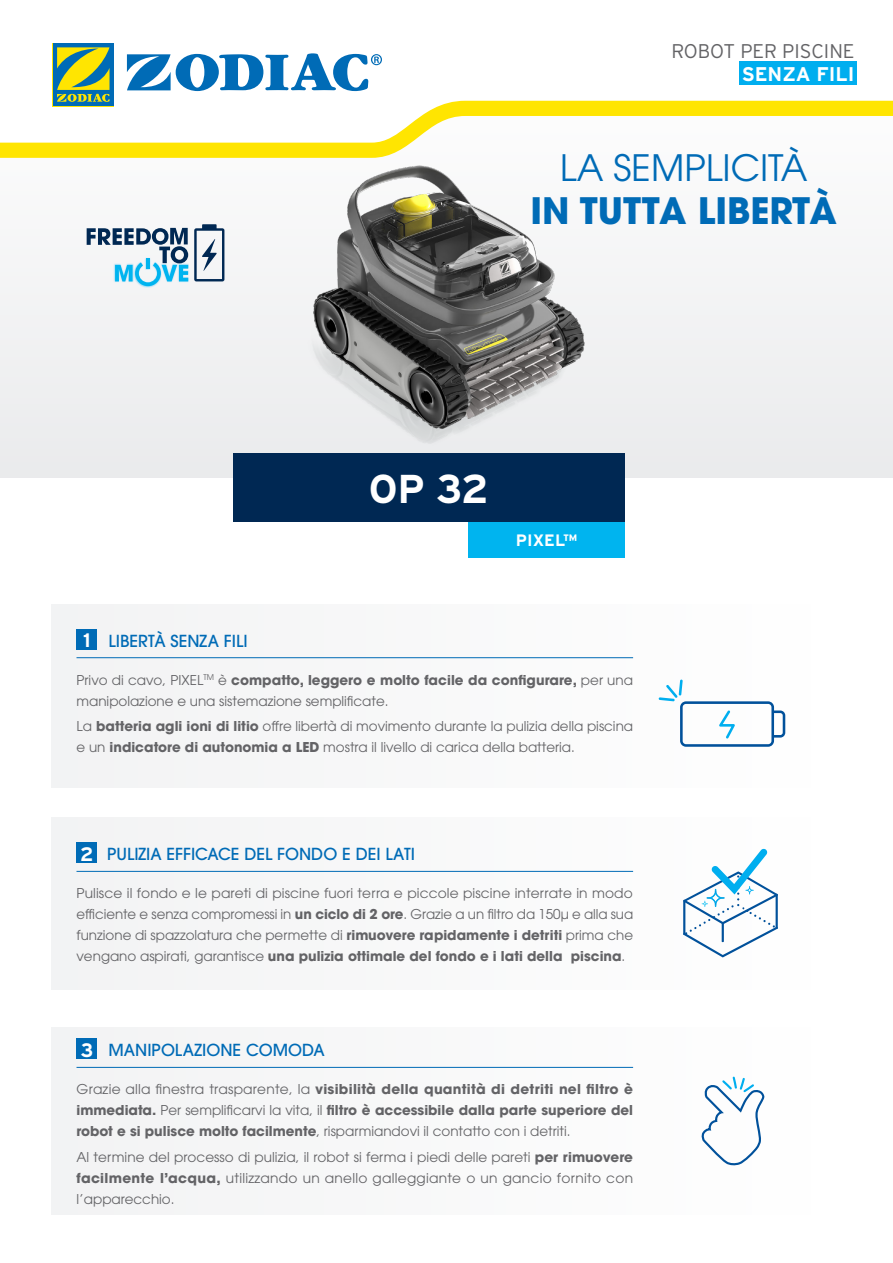
<style>
.page{position:relative;width:893px;height:1263px;background:#fff}
.page>*{position:absolute;margin:0;border:0;box-sizing:border-box;transform-origin:0 0}
.t1{font:700 40.2px "Interstate";color:#fff}
.t2{font:700 36.15px/43.5px "ITC Avant Garde Pro";color:#006bb6;text-align:center}
.t3{font:300 19.8px/23.1px "Interstate";color:#636366;text-align:right}
.t4{font:700 19.5px "Interstate";color:#fff}
.t5{font:500 16.5px "ITC Avant Garde Pro";color:#006bb6}
.t6{font:700 16.5px "Interstate";color:#fff}
.t7{font:13.5px/21px "ITC Avant Garde Pro";color:#636366}
.t8{font:700 13.5px/21px "ITC Avant Garde Pro";color:#636366;text-align:justify}
.s1{font-weight:700;color:#fff}
.s2{font-weight:400}
.s3{font-weight:700}
</style>
<div class="page">
<div style="left:0;top:78px;width:893px;height:400px;background:#f1f2f3"></div>
<svg style="left:194px;top:224px;width:30px;height:57px"></svg>
<div style="left:133px;top:261px;width:29px;height:26px;background:#86d6f7;opacity:.89"></div>
<div style="left:177px;top:263px;width:12px;height:20px;background:#86d6f7;opacity:.89"></div>
<svg style="left:87px;top:228px;width:101px;height:58px"></svg>
<div style="left:0;top:54px;width:893px;height:47px;background:#fff"></div>
<svg style="left:0;top:101px;width:893px;height:57px;fill:#fffcfc"></svg>
<svg style="left:127px;top:53px;width:255px;height:38px"></svg>
<svg style="left:52px;top:43px;width:62px;height:63px"></svg>
<div style="left:53px;top:43px;width:60px;height:63px;background:#006bb6"></div>
<svg style="left:57px;top:47px;width:53px;height:55px"></svg>
<div style="left:468px;top:522px;width:157px;height:36px;background:#00b4ef"></div>
<div style="left:233px;top:453px;width:392px;height:69px;background:#002853"></div>
<div style="left:51px;top:1027px;width:763px;height:188px;background:#f8f8f9"></div>
<div style="left:51px;top:817px;width:763px;height:172px;background:#f8f8f9"></div>
<div style="left:51px;top:604px;width:763px;height:184px;background:#f8f8f9"></div>
<svg style="left:659px;top:679px;width:126px;height:68px"></svg>
<svg style="left:683px;top:848px;width:95px;height:109px"></svg>
<svg style="left:701px;top:1076px;width:63px;height:90px"></svg>
<img style="left:265px;top:150px;width:374px;height:289px">
<hr style="left:77px;top:657px;width:556px;height:1px;background:#006bb6">
<div style="left:77px;top:629px;width:20px;height:20px;background:#006bb6"></div>
<hr style="left:77px;top:1067px;width:556px;height:1px;background:#006bb6">
<div style="left:77px;top:1038px;width:20px;height:21px;background:#006bb6"></div>
<hr style="left:77px;top:871px;width:556px;height:1px;background:#006bb6">
<div style="left:77px;top:842px;width:20px;height:21px;background:#006bb6"></div>
<div style="left:739px;top:61px;width:117px;height:24px;background:#00aeef"></div>
<p class="t3" style="left:671px;top:40px;width:185px">ROBOT PER PISCINE<br><span class="s1">SENZA FILI</span></p>
<p class="t2" style="left:530px;top:145px;width:308px"><span class="s2">LA SEMPLICITÀ<br></span>IN TUTTA LIBERTÀ</p>
<h1 class="t1" style="left:369px;top:467px;width:122px">OP 32</h1>
<p class="t6" style="left:516px;top:531px;width:63px">PIXEL™</p>
<p class="t4" style="left:83px;top:629px;width:9px">1</p>
<p class="t5" style="left:108px;top:630px;width:141px">LIBERTÀ SENZA FILI</p>
<p class="t7" style="left:77px;top:669px;width:558px">Privo di cavo, PIXEL<sup>TM</sup> è <span class="s3">compatto, leggero e molto facile da configurare,</span> per una manipolazione e una sistemazione semplificate.</p>
<p class="t7" style="left:77px;top:715px;width:558px">La <span class="s3">batteria agli ioni di litio</span> offre libertà di movimento durante la pulizia della piscina e un <span class="s3">indicatore di autonomia a LED</span> mostra il livello di carica della batteria.</p>
<p class="t4" style="left:80px;top:843px;width:15px">2</p>
<p class="t5" style="left:107px;top:844px;width:309px">PULIZIA EFFICACE DEL FONDO E DEI LATI</p>
<p class="t7" style="left:77px;top:883px;width:558px;text-align:justify">Pulisce il fondo e le pareti di piscine fuori terra e piccole piscine interrate in modo efficiente e senza compromessi in <span class="s3">un ciclo di 2 ore</span>. Grazie a un filtro da 150µ e alla sua funzione di spazzolatura che permette di <span class="s3">rimuovere rapidamente i detriti</span> prima che vengano aspirati, garantisce <span class="s3">una pulizia ottimale del fondo e i lati della piscina</span>.</p>
<p class="t4" style="left:81px;top:1039px;width:14px">3</p>
<p class="t5" style="left:108px;top:1040px;width:218px">MANIPOLAZIONE COMODA</p>
<p class="t8" style="left:77px;top:1079px;width:558px"><span class="s2">Grazie alla finestra trasparente, la</span> visibilità della quantità di detriti nel filtro è immediata. <span class="s2">Per semplificarvi la vita, il</span> filtro è accessibile dalla parte superiore del robot e si pulisce molto facilmente<span class="s2">, risparmiandovi il contatto con i detriti.</span></p>
<p class="t7" style="left:77px;top:1146px;width:558px;text-align:justify">Al termine del processo di pulizia, il robot si ferma i piedi delle pareti <span class="s3">per rimuovere facilmente l’acqua,</span> utilizzando un anello galleggiante o un gancio fornito con l’apparecchio.</p>
</div>
